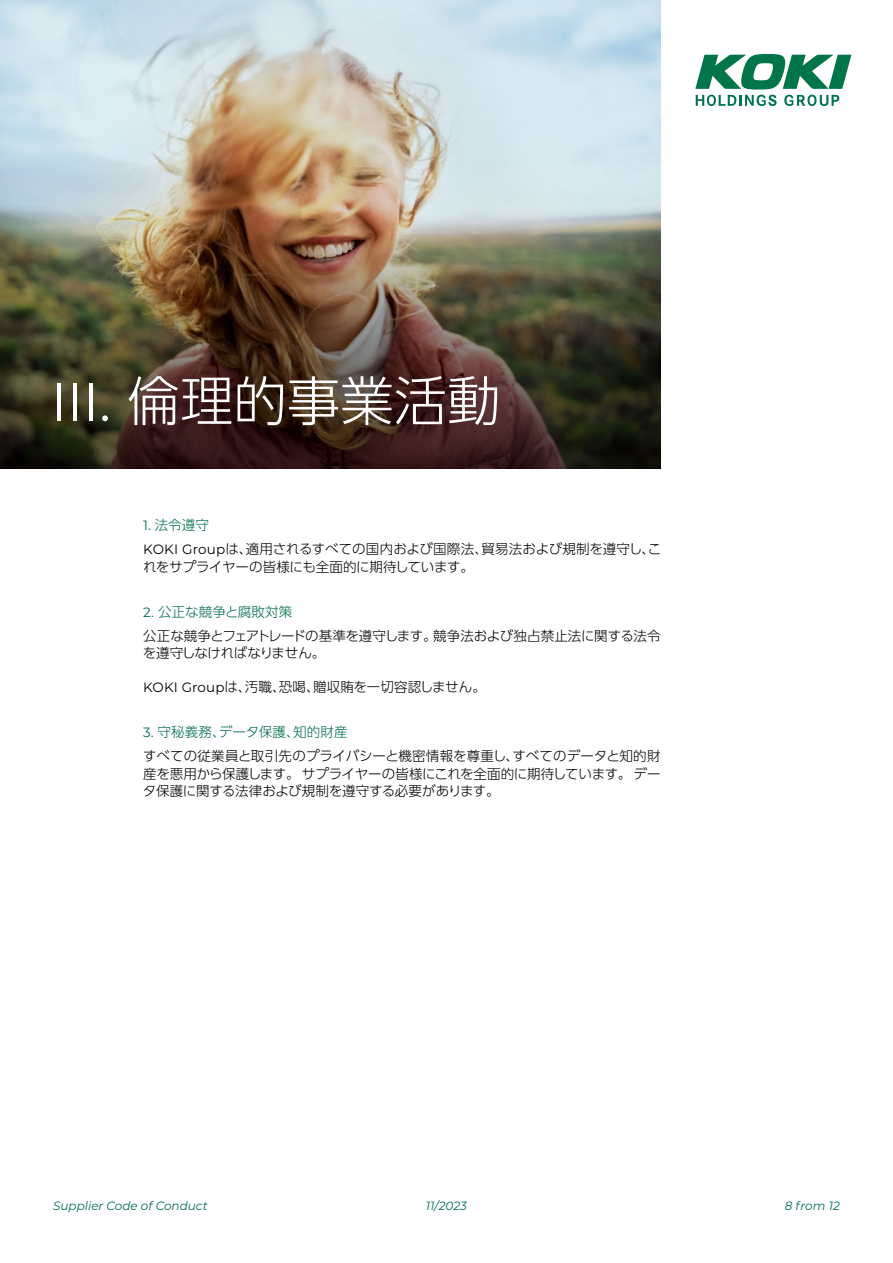
<style>
.page{position:relative;width:893px;height:1263px;background:#fff}
.page>*{position:absolute;margin:0;border:0;box-sizing:border-box;transform-origin:0 0}
.t1{font:300 53.4px "UD Shin Go Pr 6 N";color:#fff}
.t2{font:300 13.5px/24px "UD Shin Go Pr 6 N";letter-spacing:-.005em;color:#000}
.t3{font:300 13.5px "UD Shin Go Pr 6 N";letter-spacing:-.025em;color:#000}
.t4{font:italic 12px "Montserrat";color:#007046}
.s1{font-family:"Montserrat";font-weight:400}
.s2{font-family:"Montserrat";font-weight:400;color:#007046}
.s3{color:#007046}
</style>
<div class="page">
<img style="left:0;top:0;width:660px;height:234px">
<img style="left:0;top:234px;width:660px;height:234px">
<svg style="left:695px;top:54px;width:156px;height:52px"></svg>
<h1 class="t1" style="left:51px;top:357px;width:451px"><span class="s1">III.</span> 倫理的事業活動</h1>
<p class="t2" style="left:143px;top:513px;width:520px"><span class="s2">1.</span> <span class="s3">法令遵守<br></span><span class="s1">KOKI Group</span>は、適用されるすべての国内および国際法、貿易法および規制を遵守し、こ</p>
<p class="t3" style="left:143px;top:555px;width:332px">れをサプライヤーの皆様にも全面的に期待しています。</p>
<p class="t2" style="left:143px;top:599px;width:519px"><span class="s2">2.</span> <span class="s3">公正な競争と腐敗対策<br></span>公正な競争とフェアトレードの基準を遵守します。競争法および独占禁止法に関する法令</p>
<p class="t3" style="left:143px;top:642px;width:184px">を遵守しなければなりません。</p>
<p class="t2" style="left:143px;top:675px;width:344px"><span class="s1">KOKI Group</span>は、汚職、恐喝、贈収賄を一切容認しません。</p>
<p class="t2" style="left:143px;top:720px;width:519px"><span class="s2">3.</span> <span class="s3">守秘義務、データ保護、知的財産<br></span>すべての従業員と取引先のプライバシーと機密情報を尊重し、すべてのデータと知的財</p>
<p class="t2" style="left:143px;top:764px;width:519px;line-height:17.2px">産を悪用から保護します。 サプライヤーの皆様にこれを全面的に期待しています。 データ保護に関する法律および規制を遵守する必要があります。</p>
<p class="t4" style="left:53px;top:1197px;width:156px">Supplier Code of Conduct</p>
<p class="t4" style="left:426px;top:1197px;width:42px">11/2023</p>
<p class="t4" style="left:785px;top:1197px;width:57px">8 from 12</p>
</div>
